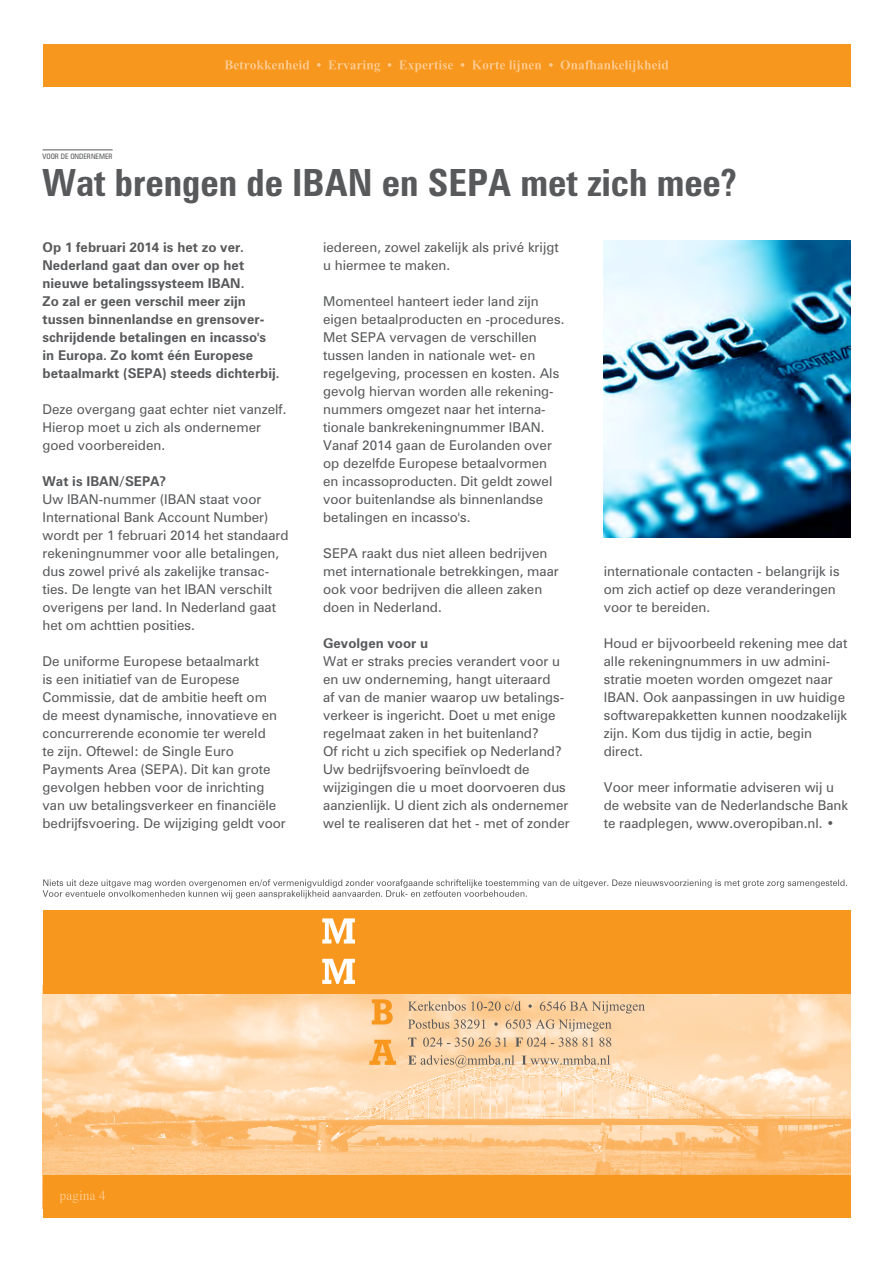
<style>
.page{position:relative;width:893px;height:1263px;background:#fff}
.page>*{position:absolute;margin:0;border:0;box-sizing:border-box;transform-origin:0 0}
.t1{font:700 condensed 37.5px "Zurich BT";color:#58595b}
.t2{font:13.5px/18px "Zurich BT";color:#58595b}
.t3{font:700 13.5px/18px "Zurich BT";color:#58595b}
.t4{font:condensed 7.5px "Zurich BT";color:#58595b}
</style>
<div class="page">
<img style="left:43px;top:993px;width:807px;height:182px">
<div style="left:43px;top:44px;width:807px;height:43px;background:#f8971d"></div>
<div style="left:43px;top:910px;width:807px;height:83px;background:#f8971d"></div>
<svg style="left:322px;top:918px;width:33px;height:25px"></svg>
<svg style="left:322px;top:959px;width:33px;height:25px"></svg>
<svg style="left:372px;top:999px;width:21px;height:25px"></svg>
<svg style="left:369px;top:1040px;width:27px;height:25px"></svg>
<svg style="left:408px;top:1001px;width:237px;height:12px;background:#dfbc94"></svg>
<svg style="left:408px;top:1019px;width:204px;height:12px;background:#e0c19e"></svg>
<svg style="left:408px;top:1037px;width:203px;height:10px;background:#ddbc97"></svg>
<svg style="left:408px;top:1055px;width:202px;height:12px;background:#dfc19f"></svg>
<svg style="left:224px;top:60px;width:444px;height:12px"></svg>
<svg style="left:43px;top:879px;width:804px;height:19px"></svg>
<div style="left:43px;top:1175px;width:807px;height:43px;background:#f8971d"></div>
<svg style="left:60px;top:1191px;width:45px;height:12px"></svg>
<hr style="left:43px;top:149px;width:70px;height:1px;background:#58595b">
<img style="left:604px;top:241px;width:246px;height:297px">
<p class="t4" style="left:43px;top:152px;width:72px">VOOR DE ONDERNEMER</p>
<h1 class="t1" style="left:43px;top:160px;width:695px">Wat brengen de IBAN en SEPA met zich mee?</h1>
<p class="t3" style="left:43px;top:238px;width:239px">Op 1 februari 2014 is het zo ver.<br>Nederland gaat dan over op het nieuwe betalingssysteem IBAN.<br>Zo zal er geen verschil meer zijn tussen binnenlandse en grensover&shy;schrijdende betalingen en incasso's in Europa. Zo komt één Europese betaalmarkt (SEPA) steeds dichterbij.</p>
<p class="t2" style="left:43px;top:400px;width:245px">Deze overgang gaat echter niet vanzelf.<br>Hierop moet u zich als ondernemer goed voorbereiden.</p>
<p class="t3" style="left:43px;top:472px;width:125px">Wat is IBAN/SEPA?</p>
<p class="t2" style="left:43px;top:490px;width:248px">Uw IBAN-nummer (IBAN staat voor International Bank Account Number) wordt per 1 februari 2014 het standaard rekeningnummer voor alle betalingen, dus zowel privé als zakelijke transac&shy;ties. De lengte van het IBAN verschilt overigens per land. In Nederland gaat het om achttien posities.</p>
<p class="t2" style="left:43px;top:652px;width:245px">De uniforme Europese betaalmarkt<br>is een initiatief van de Europese Commissie, dat de ambitie heeft om de meest dynamische, innovatieve en concurrerende economie ter wereld<br>te zijn. Oftewel: de Single Euro Payments Area (SEPA). Dit kan grote gevolgen hebben voor de inrichting van uw betalingsverkeer en financiële bedrijfsvoering. De wijziging geldt voor</p>
<p class="t2" style="left:323px;top:238px;width:237px">iedereen, zowel zakelijk als privé krijgt u hiermee te maken.</p>
<p class="t2" style="left:323px;top:292px;width:243px">Momenteel hanteert ieder land zijn eigen betaalproducten en -procedures.<br>Met SEPA vervagen de verschillen tussen landen in nationale wet- en regelgeving, processen en kosten. Als gevolg hiervan worden alle rekening&shy;nummers omgezet naar het interna&shy;tionale bankrekeningnummer IBAN.<br>Vanaf 2014 gaan de Eurolanden over op dezelfde Europese betaalvormen en incassoproducten. Dit geldt zowel voor buitenlandse als binnenlandse betalingen en incasso's.</p>
<p class="t2" style="left:323px;top:544px;width:237px">SEPA raakt dus niet alleen bedrijven met internationale betrekkingen, maar ook voor bedrijven die alleen zaken doen in Nederland.</p>
<p class="t3" style="left:323px;top:634px;width:107px">Gevolgen voor u</p>
<p class="t2" style="left:323px;top:652px;width:248px">Wat er straks precies verandert voor u en uw onderneming, hangt uiteraard<br>af van de manier waarop uw betalings&shy;verkeer is ingericht. Doet u met enige regelmaat zaken in het buitenland?<br>Of richt u zich specifiek op Nederland?<br>Uw bedrijfsvoering beïnvloedt de wijzigingen die u moet doorvoeren dus aanzienlijk. U dient zich als ondernemer wel te realiseren dat het - met of zonder</p>
<p class="t2" style="left:604px;top:562px;width:237px">internationale contacten - belangrijk is om zich actief op deze veranderingen voor te bereiden.</p>
<p class="t2" style="left:604px;top:634px;width:245px">Houd er bijvoorbeeld rekening mee dat alle rekeningnummers in uw admini&shy;stratie moeten worden omgezet naar<br>IBAN. Ook aanpassingen in uw huidige softwarepakketten kunnen noodzakelijk zijn. Kom dus tijdig in actie, begin direct.</p>
<p class="t2" style="left:604px;top:778px;width:246px">Voor meer informatie adviseren wij u de website van de Nederlandsche Bank te raadplegen, www.overopiban.nl. •</p>
</div>
